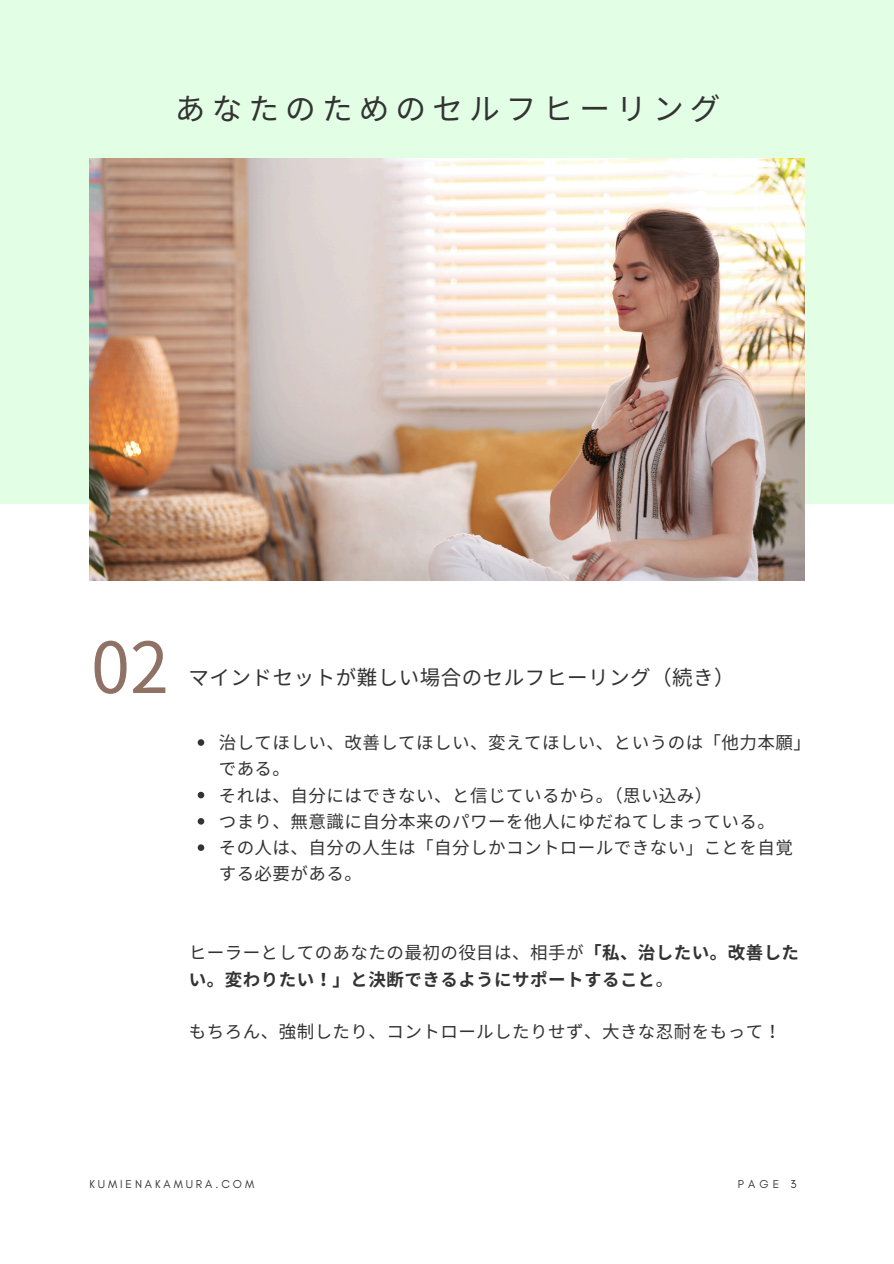
<style>
.page{position:relative;width:894px;height:1264px;background:#fff}
.page>*{position:absolute;margin:0;border:0;box-sizing:border-box;transform-origin:0 0}
.t1{font:70.05px "Noto Sans JP";color:#8f7166}
.t2{font:30.6px "Noto Sans JP";letter-spacing:.2em;color:#333}
.t3{font:20.55px "Noto Sans JP";letter-spacing:.025em;color:#333}
.t4{font:17.55px/26.2px "Noto Sans JP";letter-spacing:.025em;color:#333}
.t5{font:700 17.55px/26.2px "Noto Sans JP";letter-spacing:.025em;color:#333}
.t6{font:11.7px "Glacial Indifference";letter-spacing:.25em;color:#333}
.s1{font-weight:400}
</style>
<div class="page">
<div style="left:0;top:0;width:893px;height:503px;background:#e2ffe5"></div>
<img style="left:89px;top:158px;width:715px;height:422px">
<svg style="left:198px;top:739px;width:6px;height:6px"></svg>
<svg style="left:198px;top:791px;width:6px;height:7px"></svg>
<svg style="left:198px;top:818px;width:6px;height:6px"></svg>
<svg style="left:198px;top:844px;width:6px;height:7px"></svg>
<h2 class="t2" style="left:175px;top:85px;width:547px">あなたのためのセルフヒーリング</h2>
<p class="t1" style="left:91px;top:611px;width:79px">02</p>
<p class="t3" style="left:188px;top:661px;width:547px">マインドセットが難しい場合のセルフヒーリング（続き）</p>
<p class="t4" style="left:219px;top:728px;width:593px">治してほしい、改善してほしい、変えてほしい、というのは「他力本願」である。</p>
<p class="t4" style="left:219px;top:781px;width:495px">それは、自分にはできない、と信じているから。（思い込み）</p>
<p class="t4" style="left:219px;top:807px;width:557px">つまり、無意識に自分本来のパワーを他人にゆだねてしまっている。</p>
<p class="t4" style="left:219px;top:833px;width:575px">その人は、自分の人生は「自分しかコントロールできない」ことを自覚する必要がある。</p>
<h3 class="t5" style="left:189px;top:938px;width:611px"><span class="s1">ヒーラーとしてのあなたの最初の役目は、相手が</span>「私、治したい。改善したい。変わりたい！」と決断できるようにサポートすること<span class="s1">。</span></h3>
<h3 class="t4" style="left:189px;top:1017px;width:593px">もちろん、強制したり、コントロールしたりせず、大きな忍耐をもって！</h3>
<p class="t6" style="left:89px;top:1176px;width:166px">KUMIENAKAMURA.COM</p>
<h1 class="t6" style="left:737px;top:1176px;width:60px">PAGE 3</h1>
</div>
